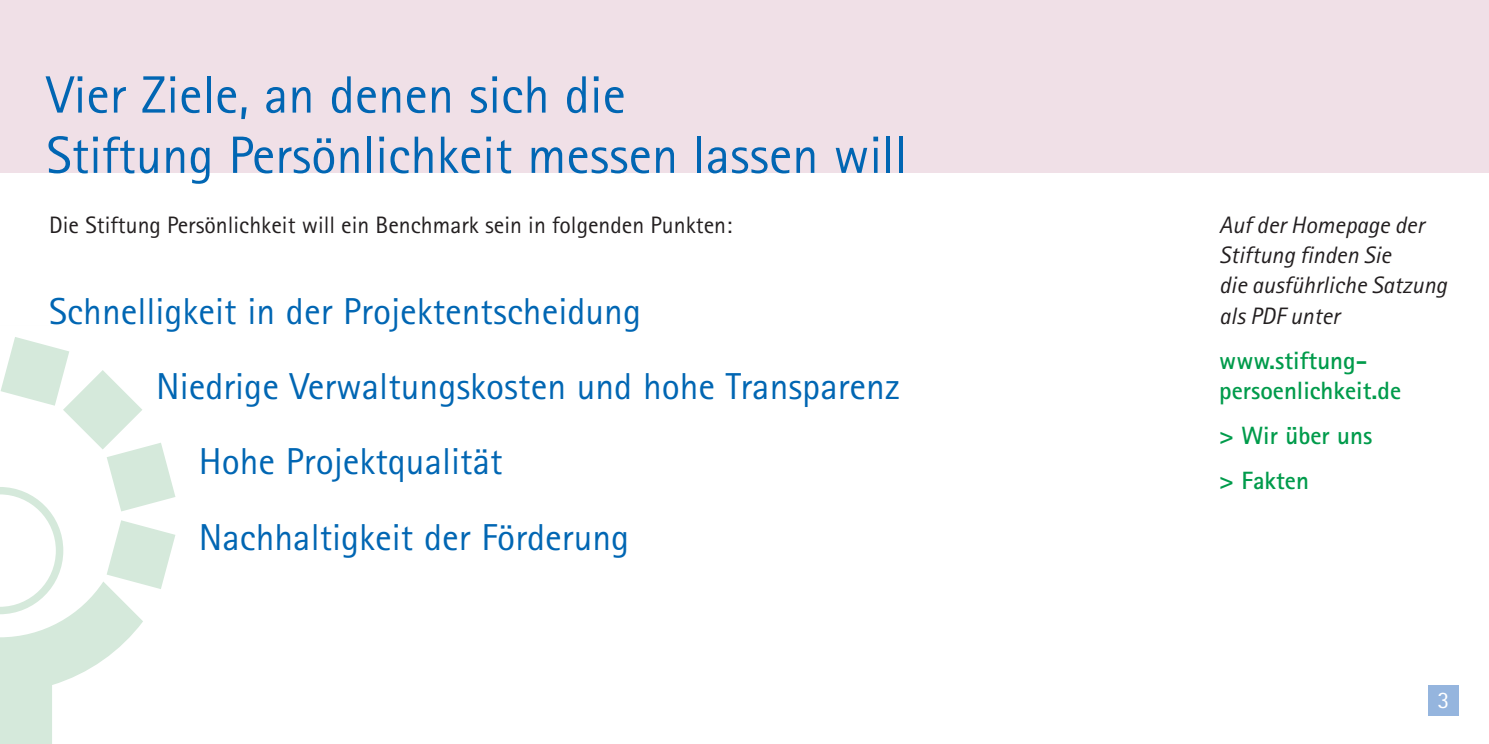
<style>
.page{position:relative;width:1489px;height:744px;background:#fff}
.page>*{position:absolute;margin:0;border:0;box-sizing:border-box;transform-origin:0 0}
.t1{font:52.5px/60.2px "Rotis Sans Serif";color:#0166b3}
.t2{font:37.5px "Rotis Sans Serif";color:#0166b3}
.t3{font:700 25px/30px "Rotis Sans Serif";color:#009b4b}
.t4{font:italic 23.75px/30px "Rotis Sans Serif";color:#231f20}
.t5{font:23.75px "Rotis Sans Serif";color:#231f20}
.t6{font:23.75px "Rotis Sans Serif";color:#fff}
</style>
<div class="page">
<svg style="left:0;top:337px;width:176px;height:406px"></svg>
<div style="left:0;top:1px;width:1488px;height:172px;background:#f0e0e7"></div>
<div style="left:1428px;top:685px;width:30px;height:30px;background:#95b5de"></div>
<h1 class="t1" style="left:46px;top:70px;width:862px">Vier Ziele, an denen sich die<br>Stiftung Persönlichkeit messen lassen will</h1>
<p class="t5" style="left:49px;top:217px;width:684px">Die Stiftung Persönlichkeit will ein Benchmark sein in folgenden Punkten:</p>
<p class="t2" style="left:49px;top:297px;width:593px">Schnelligkeit in der Projektentscheidung</p>
<p class="t2" style="left:156px;top:373px;width:745px">Niedrige Verwaltungskosten und hohe Transparenz</p>
<p class="t2" style="left:199px;top:448px;width:305px">Hohe Projektqualität</p>
<p class="t2" style="left:199px;top:523px;width:432px">Nachhaltigkeit der Förderung</p>
<p class="t4" style="left:1219px;top:212px;width:229px">Auf der Homepage der<br>Stiftung finden Sie<br>die ausführliche Satzung als PDF unter</p>
<p class="t3" style="left:1219px;top:348px;width:183px">www.stiftung&shy;persoenlichkeit.de</p>
<p class="t3" style="left:1219px;top:415px;width:155px;line-height:45.2px">&gt; Wir über uns &gt; Fakten</p>
<p class="t6" style="left:1437px;top:691px;width:13px">3</p>
</div>
